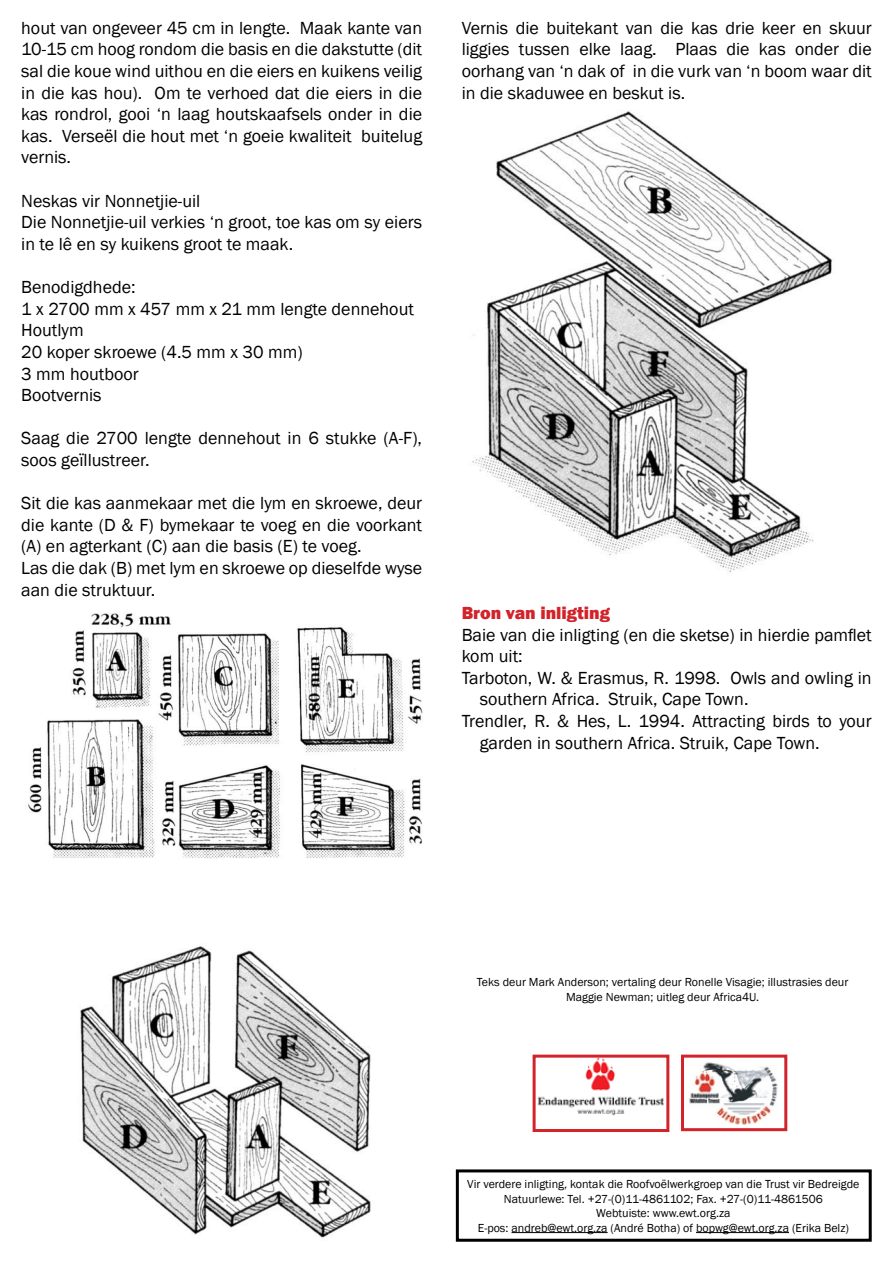
<style>
.page{position:relative;width:893px;height:1263px;background:#fff}
.page>*{position:absolute;margin:0;border:0;box-sizing:border-box;transform-origin:0 0}
.t1{font:18px/21.6px "Franklin Gothic";color:#000}
.t2{font:800 18px "Franklin Gothic";color:#d2232a}
.t3{font:12px/14.4px "Franklin Gothic";color:#000;text-align:center}
</style>
<div class="page">
<img style="left:537px;top:1058px;width:128px;height:58px">
<div style="left:533px;top:1054px;width:136px;height:78px;border:3px solid #d2232a"></div>
<img style="left:689px;top:1062px;width:89px;height:63px">
<div style="left:681px;top:1054px;width:106px;height:77px;border:3px solid #d2232a"></div>
<div style="left:456px;top:1169px;width:416px;height:73px;border:3px solid #000"></div>
<hr style="left:511px;top:1232px;width:97px;height:1px;background:#000">
<hr style="left:696px;top:1232px;width:93px;height:1px;background:#000">
<img style="left:28px;top:613px;width:395px;height:246px">
<img style="left:80px;top:946px;width:291px;height:292px">
<img style="left:472px;top:111px;width:361px;height:461px">
<p class="t1" style="left:21px;top:17px;width:402px;text-align:justify">hout van ongeveer 45 cm in lengte. Maak kante van 10-15 cm hoog rondom die basis en die dakstutte (dit sal die koue wind uithou en die eiers en kuikens veilig in die kas hou). Om te verhoed dat die eiers in die kas rondrol, gooi ‘n laag houtskaafsels onder in die kas. Verseël die hout met ‘n goeie kwaliteit buitelug vernis.</p>
<p class="t1" style="left:21px;top:190px;width:402px">Neskas vir Nonnetjie-uil<br>Die Nonnetjie-uil verkies ‘n groot, toe kas om sy eiers in te lê en sy kuikens groot te maak.</p>
<p class="t1" style="left:21px;top:277px;width:394px">Benodigdhede:<br>1 x 2700 mm x 457 mm x 21 mm lengte dennehout<br>Houtlym<br>20 koper skroewe (4.5 mm x 30 mm)<br>3 mm houtboor<br>Bootvernis</p>
<p class="t1" style="left:21px;top:428px;width:402px">Saag die 2700 lengte dennehout in 6 stukke (A-F), soos geïllustreer.</p>
<p class="t1" style="left:21px;top:493px;width:402px">Sit die kas aanmekaar met die lym en skroewe, deur die kante (D &amp; F) bymekaar te voeg en die voorkant (A) en agterkant (C) aan die basis (E) te voeg.<br>Las die dak (B) met lym en skroewe op dieselfde wyse aan die struktuur.</p>
<p class="t1" style="left:462px;top:17px;width:412px;text-align:justify">Vernis die buitekant van die kas drie keer en skuur liggies tussen elke laag. Plaas die kas onder die oorhang van ‘n dak of in die vurk van ‘n boom waar dit in die skaduwee en beskut is.</p>
<p class="t2" style="left:462px;top:601px;width:150px">Bron van inligting</p>
<p class="t1" style="left:462px;top:624px;width:412px">Baie van die inligting (en die sketse) in hierdie pamflet</p>
<p class="t1" style="left:462px;top:646px;width:63px">kom uit:</p>
<p class="t1" style="left:462px;top:667px;width:411px">Tarboton, W. &amp; Erasmus, R. 1998. Owls and owling in</p>
<p class="t1" style="left:480px;top:689px;width:270px">southern Africa. Struik, Cape Town.</p>
<p class="t1" style="left:462px;top:710px;width:411px">Trendler, R. &amp; Hes, L. 1994. Attracting birds to your</p>
<p class="t1" style="left:480px;top:732px;width:342px">garden in southern Africa. Struik, Cape Town.</p>
<p class="t3" style="left:477px;top:975px;width:373px">Teks deur Mark Anderson; vertaling deur Ronelle Visagie; illustrasies deur<br>Maggie Newman; uitleg deur Africa4U.</p>
<p class="t3" style="left:467px;top:1177px;width:394px">Vir verdere inligting, kontak die Roofvoëlwerkgroep van die Trust vir Bedreigde Natuurlewe: Tel. +27-(0)11-4861102; Fax. +27-(0)11-4861506<br>Webtuiste: www.ewt.org.za<br>E-pos: andreb@ewt.org.za (André Botha) of bopwg@ewt.org.za (Erika Belz)</p>
</div>
